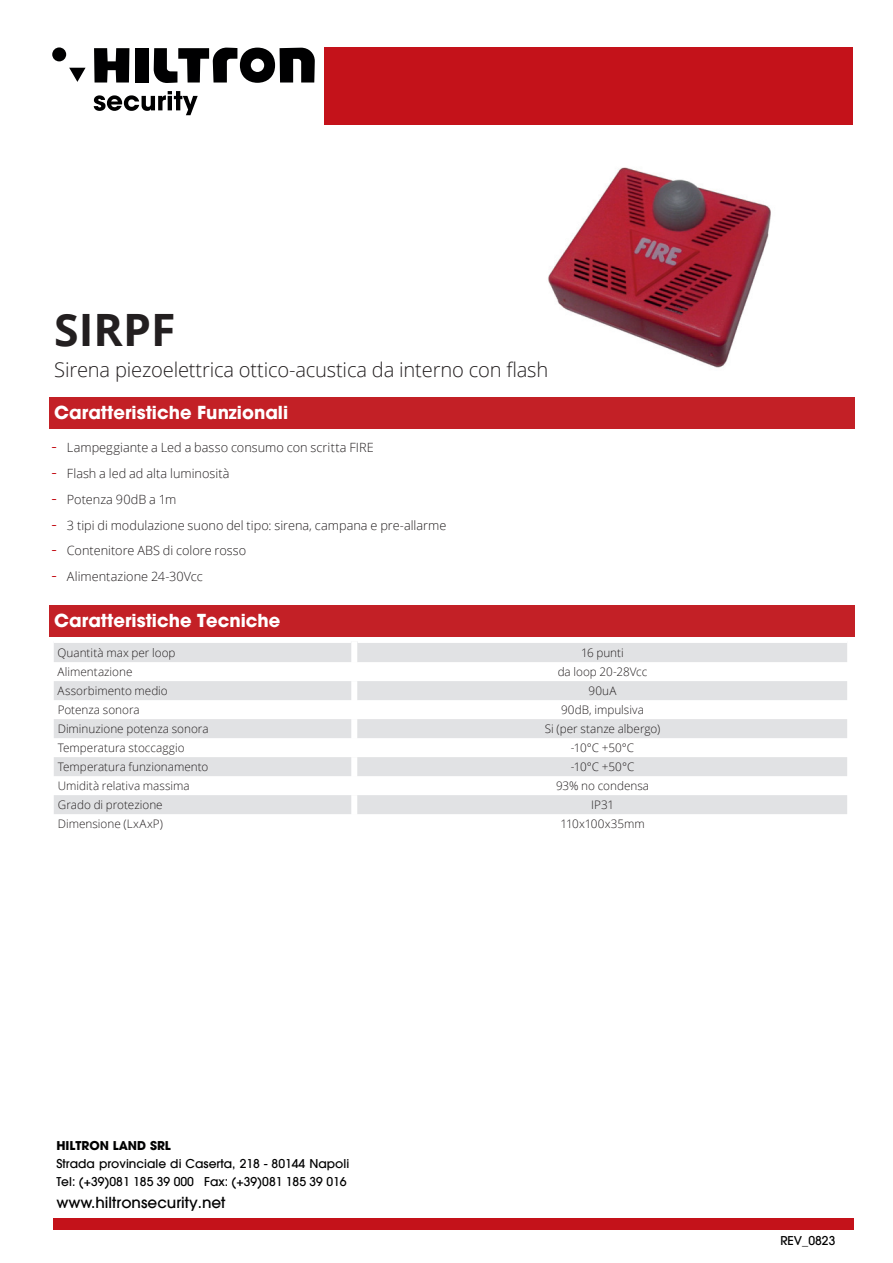
<style>
.page{position:relative;width:893px;height:1263px;background:#fff}
.page>*{position:absolute;margin:0;border:0;box-sizing:border-box;transform-origin:0 0}
.t1{font:700 44.55px "Open Sans";color:#231f20}
.t2{font:300 20.1px "Open Sans";letter-spacing:-.01em;color:#231f20}
.t3{font:700 17.85px "Avant Garde LT";color:#fff}
.t4{font:500 15.15px "Avant Garde LT";color:#000001}
.t5{font:300 13.35px "Open Sans";color:#fff}
.t6{font:300 12.75px "Open Sans";color:#231f20}
.t7{font:500 12.15px/18.3px "Avant Garde LT";color:#000001}
.t8{font:700 12.15px "Avant Garde LT";color:#000001}
.t9{font:12.15px "Avant Garde LT Medium";color:#000}
.t10{font:300 11.7px "Open Sans";color:#231f20}
.s1{font-family:"Avant Garde";font-weight:400;font-stretch:condensed;font-size:16.35px;color:#c4121a}
.s2{font-family:"Avant Garde LT Medium";font-weight:400}
</style>
<div class="page">
<img style="left:548px;top:167px;width:223px;height:201px">
<div style="left:49px;top:397px;width:805px;height:32px;background:#c32026"></div>
<svg style="left:54px;top:642px;width:793px;height:172px;fill:#e1e2e4"></svg>
<hr style="left:54px;top:640px;width:297px;height:3px;background:#fff">
<hr style="left:358px;top:640px;width:489px;height:3px;background:#fff">
<div style="left:351px;top:641px;width:6px;height:21px;background:#fff"></div>
<div style="left:351px;top:662px;width:6px;height:19px;background:#fff"></div>
<div style="left:351px;top:681px;width:6px;height:19px;background:#fff"></div>
<div style="left:351px;top:700px;width:6px;height:19px;background:#fff"></div>
<div style="left:351px;top:719px;width:6px;height:19px;background:#fff"></div>
<div style="left:351px;top:738px;width:6px;height:19px;background:#fff"></div>
<div style="left:351px;top:757px;width:6px;height:19px;background:#fff"></div>
<div style="left:351px;top:776px;width:6px;height:19px;background:#fff"></div>
<div style="left:351px;top:795px;width:6px;height:19px;background:#fff"></div>
<div style="left:49px;top:606px;width:805px;height:31px;background:#c32026"></div>
<div style="left:324px;top:47px;width:529px;height:77px;background:#c4121a"></div>
<div style="left:54px;top:1218px;width:799px;height:11px;background:#c4121a"></div>
<svg style="left:94px;top:91px;width:104px;height:24px"></svg>
<svg style="left:69px;top:68px;width:17px;height:14px"></svg>
<div style="left:52px;top:47px;width:14px;height:14px;background:#000001;border-radius:50%"></div>
<svg style="left:94px;top:48px;width:35px;height:35px"></svg>
<div style="left:135px;top:48px;width:13px;height:35px;background:#000001"></div>
<svg style="left:154px;top:47px;width:161px;height:36px"></svg>
<h1 class="t1" style="left:54px;top:298px;width:123px">SIRPF</h1>
<h2 class="t2" style="left:54px;top:356px;width:496px">Sirena piezoelettrica ottico-acustica da interno con flash</h2>
<h3 class="t3" style="left:54px;top:400px;width:235px">Caratteristiche Funzionali</h3>
<p class="t6" style="left:51px;top:439px;width:324px"><span class="s1">-</span> Lampeggiante a Led a basso consumo con scritta FIRE</p>
<p class="t6" style="left:51px;top:465px;width:180px"><span class="s1">-</span> Flash a led ad alta luminosità</p>
<p class="t6" style="left:51px;top:490px;width:126px"><span class="s1">-</span> Potenza 90dB a 1m</p>
<p class="t6" style="left:51px;top:516px;width:397px"><span class="s1">-</span> 3 tipi di modulazione suono del tipo: sirena, campana e pre-allarme</p>
<p class="t6" style="left:51px;top:542px;width:196px"><span class="s1">-</span> Contenitore ABS di colore rosso</p>
<p class="t6" style="left:51px;top:568px;width:153px"><span class="s1">-</span> Alimentazione 24-30Vcc</p>
<h3 class="t3" style="left:54px;top:609px;width:228px">Caratteristiche Tecniche</h3>
<p class="t5" style="left:58px;top:620px;width:146px">Caratteristiche Tecniche</p>
<p class="t10" style="left:58px;top:645px;width:119px">Quantità max per loop</p>
<p class="t10" style="left:581px;top:645px;width:44px">16 punti</p>
<p class="t10" style="left:58px;top:664px;width:76px">Alimentazione</p>
<p class="t10" style="left:558px;top:664px;width:91px">da loop 20-28Vcc</p>
<p class="t10" style="left:58px;top:683px;width:112px">Assorbimento medio</p>
<p class="t10" style="left:588px;top:683px;width:29px">90uA</p>
<p class="t10" style="left:58px;top:702px;width:84px">Potenza sonora</p>
<p class="t10" style="left:561px;top:702px;width:84px">90dB, impulsiva</p>
<p class="t10" style="left:58px;top:721px;width:153px">Diminuzione potenza sonora</p>
<p class="t10" style="left:545px;top:721px;width:117px">Si (per stanze albergo)</p>
<p class="t10" style="left:58px;top:740px;width:128px">Temperatura stoccaggio</p>
<p class="t10" style="left:571px;top:740px;width:65px">-10°C +50°C</p>
<p class="t10" style="left:58px;top:759px;width:152px">Temperatura funzionamento</p>
<p class="t10" style="left:571px;top:759px;width:65px">-10°C +50°C</p>
<p class="t10" style="left:58px;top:778px;width:133px">Umidità relativa massima</p>
<p class="t10" style="left:556px;top:778px;width:95px">93% no condensa</p>
<p class="t10" style="left:58px;top:797px;width:106px">Grado di protezione</p>
<p class="t10" style="left:591px;top:797px;width:24px">IP31</p>
<p class="t10" style="left:58px;top:816px;width:107px">Dimensione (LxAxP)</p>
<p class="t10" style="left:561px;top:816px;width:86px">110x100x35mm</p>
<p class="t8" style="left:56px;top:1137px;width:116px">HILTRON LAND SRL</p>
<p class="t7" style="left:56px;top:1154px;width:294px">Strada provinciale di Caserta, 218 - 80144 Napoli<br>Tel: (+39)081 185 39 000 Fax: (+39)081 185 39 016</p>
<p class="t4" style="left:56px;top:1193px;width:171px">www.hiltronsecurity.<span class="s2">net</span></p>
<p class="t9" style="left:780px;top:1233px;width:57px">REV_0823</p>
</div>
